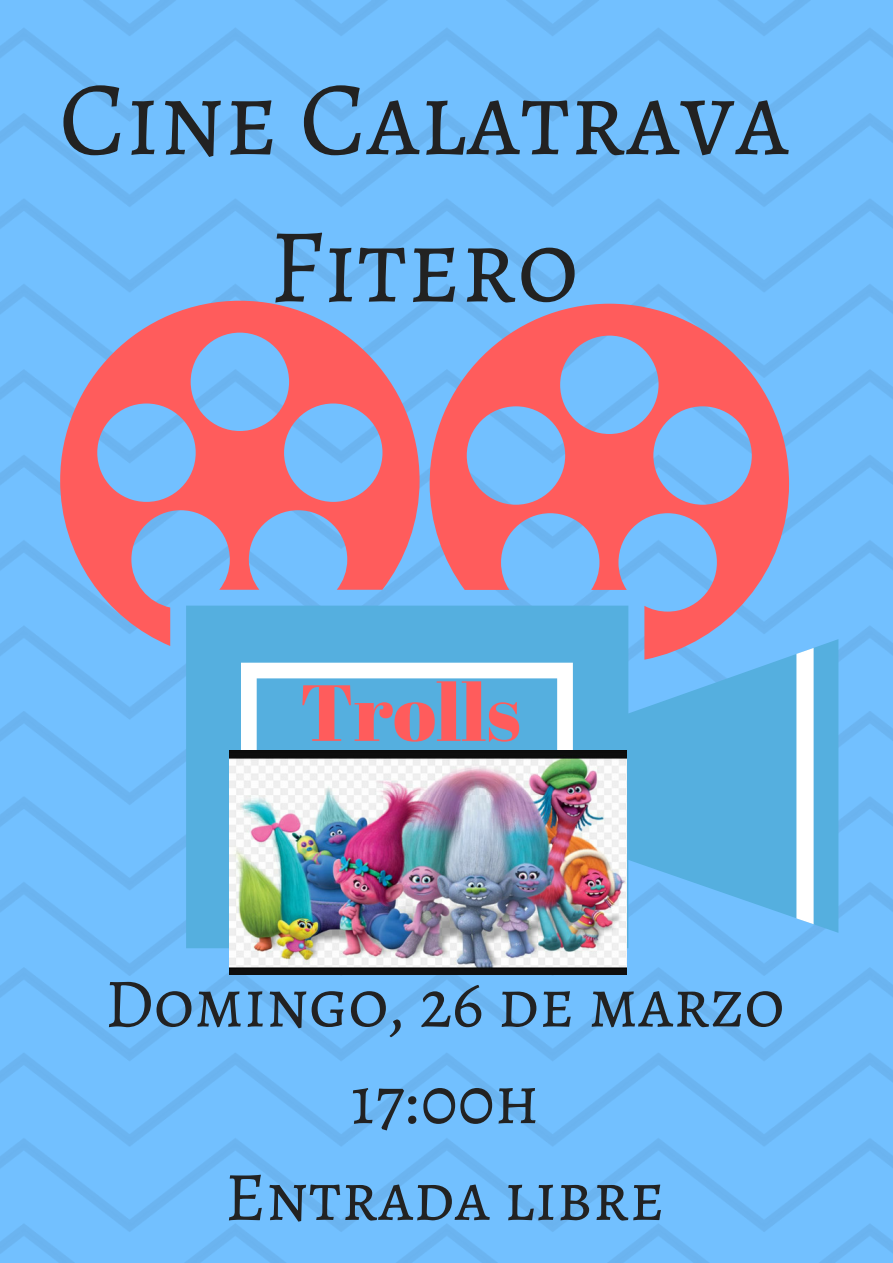
<style>
.page{position:relative;width:893px;height:1263px;background:#fff}
.page>*{position:absolute;margin:0;border:0;box-sizing:border-box;transform-origin:0 0}
.t1{font:105.75px/147.3px "Alegreya SC";color:#222;text-align:center}
.t2{font:79.35px "Abril Fatface";color:#ff5c5c}
.t3{font:69.45px/96.6px "Alegreya SC";color:#222;text-align:center}
</style>
<div class="page">
<img style="left:0;top:0;width:892px;height:1262px">
<svg style="left:429px;top:304px;width:360px;height:302px;background:#b48fb0"></svg>
<svg style="left:60px;top:301px;width:359px;height:345px;background:#b390b1"></svg>
<svg style="left:186px;top:606px;width:652px;height:342px;background:#60afe1"></svg>
<svg style="left:241px;top:663px;width:332px;height:88px;fill:#55afdf"></svg>
<svg style="left:796px;top:648px;width:17px;height:276px"></svg>
<img style="left:229px;top:751px;width:397px;height:224px">
<h1 class="t1" style="left:59px;top:45px;width:731px">Cine Calatrava<br>Fitero</h1>
<p class="t2" style="left:299px;top:657px;width:223px">Trolls</p>
<p class="t3" style="left:105px;top:955px;width:681px">Domingo, 26 de marzo<br>17:00h<br>Entrada libre</p>
</div>
